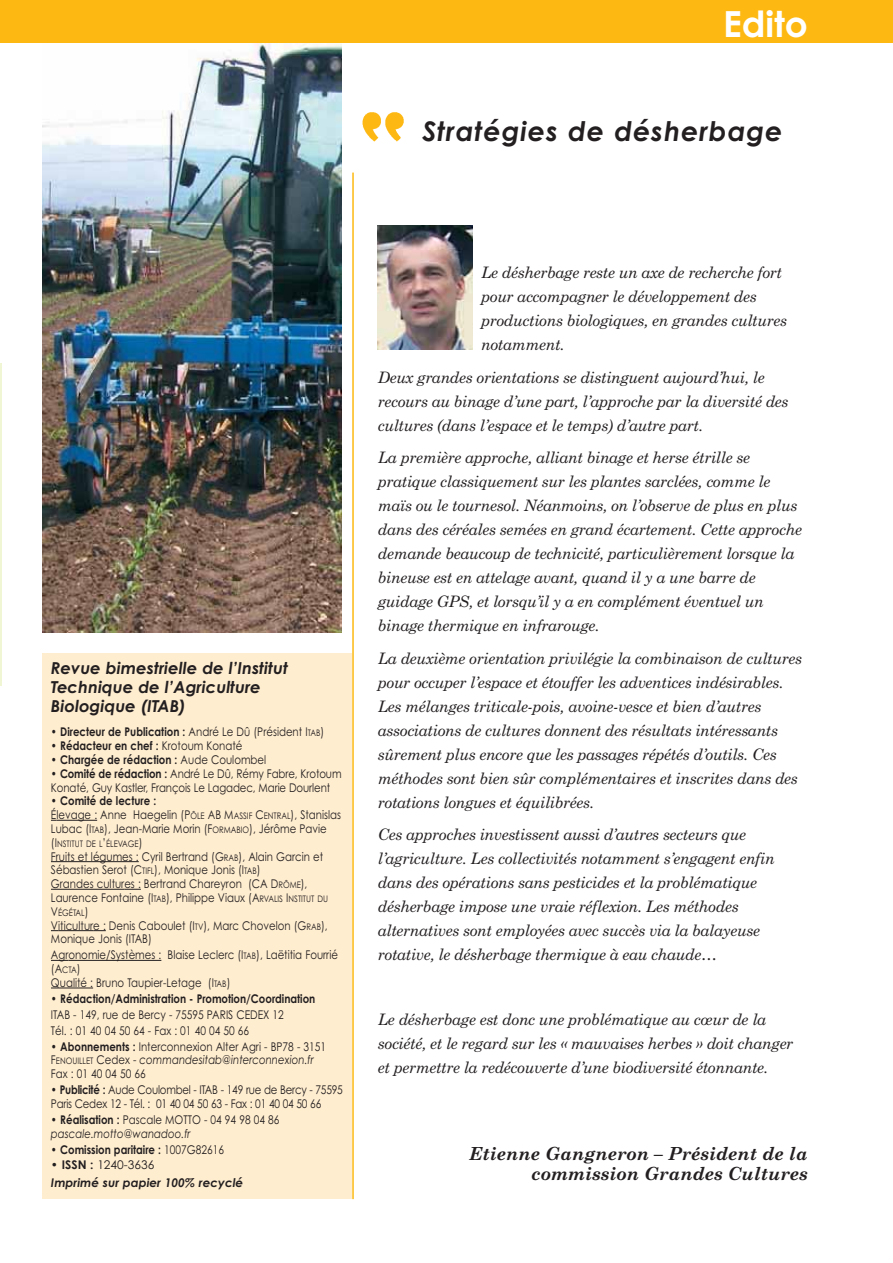
<style>
.page{position:relative;width:893px;height:1263px;background:#fff}
.page>*{position:absolute;margin:0;border:0;box-sizing:border-box;transform-origin:0 0}
.t1{font:700 36px "Century Gothic";color:#fff}
.t2{font:italic 700 27px "Century Gothic";letter-spacing:.035em;color:#231f20}
.t3{font:italic 700 18px/19.5px "Century Schoolbook";color:#231f20;text-align:right}
.t4{font:italic 700 16.5px/18.9px "Century Gothic";color:#231f20}
.t5{font:italic 15.75px/24px "Century Schoolbook";letter-spacing:-.02em;color:#231f20}
.t6{font:12px/13.8px "Century Gothic";color:#231f20;scale:.85 1}
.t7{font:700 12px "Century Gothic";color:#231f20;scale:.85 1}
.t8{font:12px/13.8px "Century Gothic";letter-spacing:-.02em;color:#231f20;scale:.85 1}
.t9{font:italic 12px/13.8px "Century Gothic";color:#231f20;scale:.85 1}
.t10{font:italic 700 12px/18px "Century Gothic";color:#231f20}
.t11{font:9px "Century Gothic";color:#231f20;scale:.85 1}
.s1{font-weight:400}
.s2{font-weight:400;font-size:9px}
.s3{font-weight:700}
.s4{font-size:9px}
.s5{font-size:12px}
.s6{font-style:italic}
.s7{font-weight:700;font-style:normal}
.s8{font-style:normal}
.s9{font-weight:400;font-style:normal}
</style>
<div class="page">
<hr style="left:0;top:363px;width:2px;height:322px;background:#f0f5d4">
<img style="left:42px;top:43px;width:299px;height:589px">
<div style="left:0;top:0;width:893px;height:43px;background:#fdb912"></div>
<img style="left:362px;top:112px;width:42px;height:30px">
<img style="left:378px;top:225px;width:95px;height:125px">
<hr style="left:352px;top:173px;width:2px;height:1026px;background:#fdb912">
<div style="left:42px;top:653px;width:310px;height:546px;background:#ffedcf"></div>
<hr style="left:56px;top:820px;width:41px;height:1px;background:#231f20">
<hr style="left:51px;top:861px;width:88px;height:1px;background:#231f20">
<hr style="left:51px;top:889px;width:73px;height:1px;background:#231f20">
<svg style="left:124px;top:889px;width:17px;height:1px"></svg>
<hr style="left:58px;top:930px;width:35px;height:1px;background:#231f20">
<svg style="left:93px;top:930px;width:13px;height:1px"></svg>
<svg style="left:51px;top:960px;width:17px;height:1px"></svg>
<hr style="left:68px;top:960px;width:93px;height:1px;background:#231f20">
<hr style="left:51px;top:988px;width:42px;height:1px;background:#231f20">
<h1 class="t1" style="left:723px;top:11px;width:86px">Edito</h1>
<h2 class="t2" style="left:422px;top:122px;width:362px">Stratégies de désherbage</h2>
<p class="t4" style="left:51px;top:660px;width:239px">Revue bimestrielle de l’Institut<br>Technique de l’Agriculture<br>Biologique (ITAB)</p>
<p class="t7" style="left:51px;top:727px;width:323px">• Directeur de Publication : <span class="s1">André Le Dû (Président I</span><span class="s2">TAB</span><span class="s1">)</span></p>
<p class="t7" style="left:51px;top:741px;width:227px">• Rédacteur en chef : <span class="s1">Krotoum Konaté</span></p>
<p class="t7" style="left:51px;top:755px;width:255px">• Chargée de rédaction : <span class="s1">Aude Coulombel</span></p>
<p class="t6" style="left:51px;top:768px;width:343px"><span class="s3">• Comité de rédaction :</span> André Le Dû, Rémy Fabre, Krotoum<br>Konaté, Guy Kastler, François Le Lagadec, Marie Dourlent</p>
<p class="t6" style="left:51px;top:795px;width:343px"><span class="s3">• Comité de lecture :<br></span>Élevage : Anne Haegelin (P<span class="s4">ÔLE</span> AB M<span class="s4">ASSIF</span> C<span class="s4">ENTRAL</span>), Stanislas<br>Lubac (I<span class="s4">TAB</span>), Jean-Marie Morin (F<span class="s4">ORMABIO</span>), Jérôme Pavie</p>
<p class="t11" style="left:51px;top:840px;width:109px"><span class="s5">(I</span>NSTITUT DE L<span class="s5">’</span>ÉLEVAGE<span class="s5">)</span></p>
<p class="t6" style="left:51px;top:850px;width:328px">Fruits et légumes : Cyril Bertrand (G<span class="s4">RAB</span>), Alain Garcin et Sébastien Serot (C<span class="s4">TIFL</span>), Monique Jonis (I<span class="s4">TAB</span>)<br>Grandes cultures : Bertrand Chareyron (CA D<span class="s4">RÔME</span>), Laurence Fontaine (I<span class="s4">TAB</span>), Philippe Viaux (A<span class="s4">RVALIS</span> I<span class="s4">NSTITUT DU</span></p>
<p class="t11" style="left:51px;top:909px;width:46px"><span class="s5">V</span>ÉGÉTAL<span class="s5">)</span></p>
<p class="t6" style="left:51px;top:919px;width:327px">Viticulture : Denis Caboulet (I<span class="s4">TV</span>), Marc Chovelon (G<span class="s4">RAB</span>),<br>Monique Jonis (ITAB)</p>
<p class="t6" style="left:51px;top:949px;width:339px">Agronomie/Systèmes : Blaise Leclerc (I<span class="s4">TAB</span>), Laëtitia Fourrié (A<span class="s4">CTA</span>)<br>Qualité : Bruno Taupier-Letage (I<span class="s4">TAB</span>)</p>
<p class="t7" style="left:51px;top:994px;width:313px">• Rédaction/Administration - Promotion/Coordination</p>
<p class="t6" style="left:51px;top:1008px;width:276px;line-height:15.9px">ITAB - 149, rue de Bercy - 75595 PARIS CEDEX 12<br>Tél. : 01 40 04 50 64 - Fax : 01 40 04 50 66</p>
<p class="t6" style="left:51px;top:1040px;width:325px"><span class="s3">• Abonnements :</span> Interconnexion Alter Agri - BP78 - 3151<br>F<span class="s4">ENOUILLET</span> Cedex - <span class="s6">commandesitab@interconnexion.fr<br></span>Fax : 01 40 04 50 66</p>
<p class="t8" style="left:51px;top:1084px;width:345px"><span class="s3">• Publicité :</span> Aude Coulombel - ITAB - 149 rue de Bercy - 75595<br>Paris Cedex 12 - Tél. : 01 40 04 50 63 - Fax : 01 40 04 50 66</p>
<p class="t9" style="left:51px;top:1114px;width:270px"><span class="s7">• Réalisation :</span> <span class="s8">Pascale MOTTO - 04 94 98 04 86 </span>pascale.motto@wanadoo.fr</p>
<p class="t7" style="left:51px;top:1145px;width:205px">• Comission paritaire : <span class="s1">1007G82616</span></p>
<p class="t10" style="left:51px;top:1157px;width:194px"><span class="s8">• ISSN :</span> <span class="s9">1240-3636<br></span>Imprimé sur papier 100% recyclé</p>
<p class="t5" style="left:481px;top:262px;width:307px">Le désherbage reste un axe de recherche fort pour accompagner le développement des productions biologiques, en grandes cultures notamment.</p>
<p class="t5" style="left:378px;top:367px;width:412px">Deux grandes orientations se distinguent aujourd’hui, le recours au binage d’une part, l’approche par la diversité des cultures (dans l’espace et le temps) d’autre part.</p>
<p class="t5" style="left:378px;top:447px;width:426px">La première approche, alliant binage et herse étrille se pratique classiquement sur les plantes sarclées, comme le maïs ou le tournesol. Néanmoins, on l’observe de plus en plus dans des céréales semées en grand écartement. Cette approche demande beaucoup de technicité, particulièrement lorsque la bineuse est en attelage avant, quand il y a une barre de guidage GPS, et lorsqu’il y a en complément éventuel un binage thermique en infrarouge.</p>
<p class="t5" style="left:378px;top:648px;width:426px">La deuxième orientation privilégie la combinaison de cultures pour occuper l’espace et étouffer les adventices indésirables.<br>Les mélanges triticale-pois, avoine-vesce et bien d’autres associations de cultures donnent des résultats intéressants sûrement plus encore que les passages répétés d’outils. Ces méthodes sont bien sûr complémentaires et inscrites dans des rotations longues et équilibrées.</p>
<p class="t5" style="left:378px;top:824px;width:398px">Ces approches investissent aussi d’autres secteurs que l’agriculture. Les collectivités notamment s’engagent enfin dans des opérations sans pesticides et la problématique désherbage impose une vraie réflexion. Les méthodes alternatives sont employées avec succès via la balayeuse rotative, le désherbage thermique à eau chaude…</p>
<p class="t5" style="left:378px;top:1009px;width:417px">Le désherbage est donc une problématique au cœur de la société, et le regard sur les « mauvaises herbes » doit changer et permettre la redécouverte d’une biodiversité étonnante.</p>
<p class="t3" style="left:469px;top:1146px;width:340px">Etienne Gangneron – Président de la commission Grandes Cultures</p>
</div>
